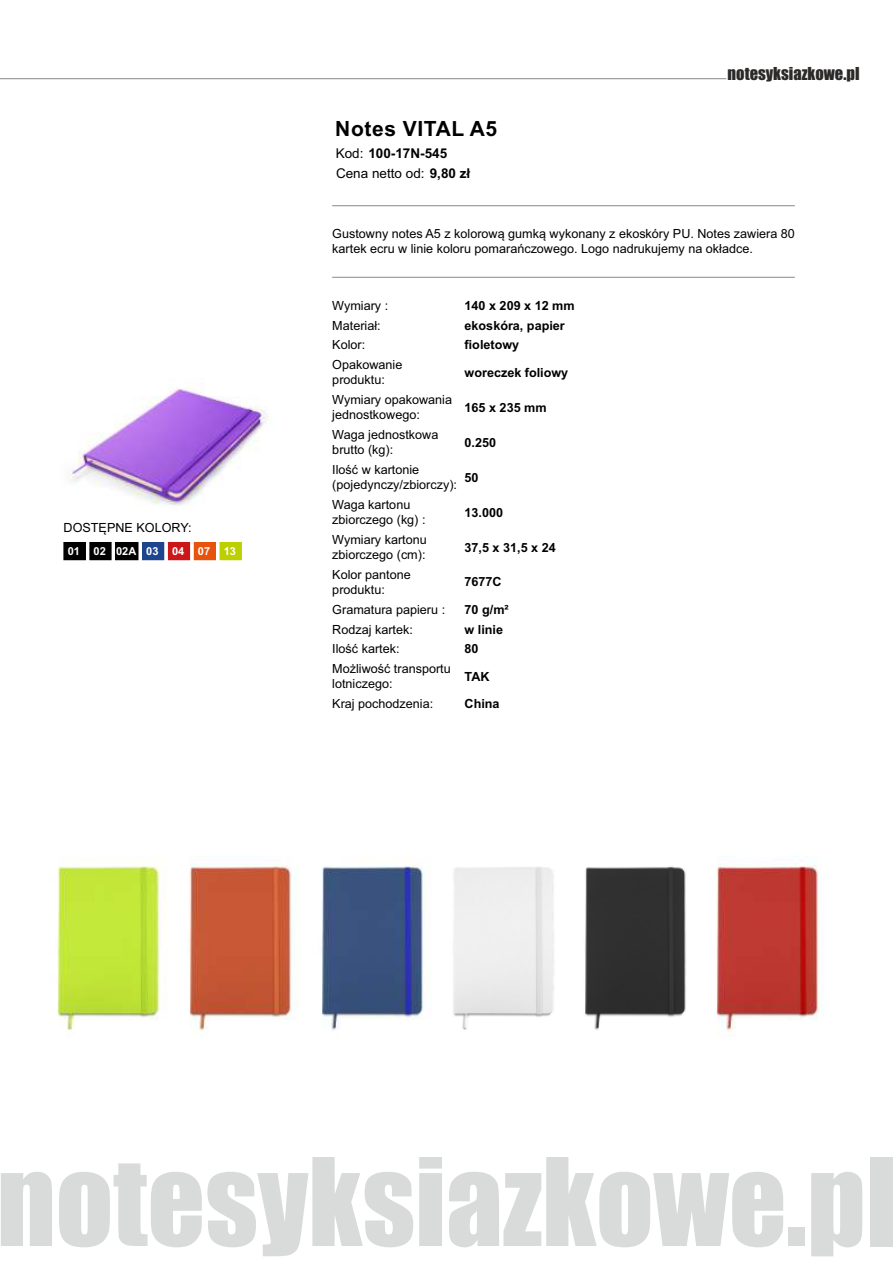
<style>
.page{position:relative;width:893px;height:1263px;background:#fff}
.page>*{position:absolute;margin:0;border:0;box-sizing:border-box;transform-origin:0 0}
.t1{font:112.5px "Impact";color:#d9dada}
.t2{font:700 21px "Arial";letter-spacing:.03em;color:#000}
.t3{font:16.5px "Impact";color:#2b2a29}
.t4{font:700 13.5px/20px "Arial";color:#000}
.t5{font:12.6px/15.1px "Arial";color:#000}
.t6{font:700 12.6px "Arial";color:#000}
.t7{font:700 11.1px "Arial";color:#fff}
.s1{font-weight:400}
</style>
<div class="page">
<div style="left:62px;top:540px;width:26px;height:22px;background:#010000"></div>
<div style="left:88px;top:540px;width:25px;height:22px;background:#000"></div>
<div style="left:113px;top:540px;width:27px;height:22px;background:#000"></div>
<div style="left:140px;top:540px;width:26px;height:22px;background:#1d458e"></div>
<div style="left:166px;top:540px;width:26px;height:22px;background:#cc1718"></div>
<div style="left:192px;top:540px;width:26px;height:22px;background:#e7530d"></div>
<div style="left:218px;top:540px;width:25px;height:22px;background:#bccf01"></div>
<img style="left:67px;top:385px;width:202px;height:121px">
<hr style="left:60px;top:540px;width:3px;height:22px;background:#fff">
<hr style="left:62px;top:560px;width:26px;height:3px;background:#fff">
<hr style="left:62px;top:539px;width:26px;height:3px;background:#fff">
<hr style="left:86px;top:540px;width:3px;height:22px;background:#fff">
<hr style="left:88px;top:560px;width:25px;height:3px;background:#fff">
<hr style="left:88px;top:539px;width:25px;height:3px;background:#fff">
<hr style="left:112px;top:540px;width:3px;height:22px;background:#fff">
<hr style="left:113px;top:560px;width:27px;height:3px;background:#fff">
<hr style="left:113px;top:539px;width:27px;height:3px;background:#fff">
<hr style="left:139px;top:540px;width:3px;height:22px;background:#fff">
<hr style="left:140px;top:560px;width:26px;height:3px;background:#fff">
<hr style="left:140px;top:539px;width:26px;height:3px;background:#fff">
<svg style="left:164px;top:542px;width:4px;height:18px"></svg>
<hr style="left:166px;top:560px;width:26px;height:3px;background:#fff">
<hr style="left:166px;top:539px;width:26px;height:3px;background:#fff">
<svg style="left:190px;top:542px;width:4px;height:18px"></svg>
<hr style="left:192px;top:560px;width:26px;height:3px;background:#fff">
<hr style="left:192px;top:539px;width:26px;height:3px;background:#fff">
<hr style="left:216px;top:540px;width:3px;height:22px;background:#fff">
<hr style="left:218px;top:560px;width:25px;height:3px;background:#fff">
<hr style="left:242px;top:540px;width:3px;height:22px;background:#fff">
<hr style="left:218px;top:539px;width:25px;height:3px;background:#fff">
<hr style="left:333px;top:205px;width:461px;height:1px;background:#888">
<hr style="left:333px;top:277px;width:461px;height:1px;background:#888">
<hr style="left:0;top:78px;width:726px;height:1px;background:#888">
<img style="left:57px;top:856px;width:766px;height:181px">
<h2 class="t2" style="left:335px;top:120px;width:164px">Notes VITAL A5</h2>
<p class="t4" style="left:336px;top:145px;width:136px"><span class="s1">Kod:</span> 100-17N-545<br><span class="s1">Cena netto od:</span> 9,80 zł</p>
<h3 class="t3" style="left:728px;top:67px;width:133px">notesyksiazkowe.pl</h3>
<p class="t5" style="left:64px;top:521px;width:130px">DOSTĘPNE KOLORY:</p>
<p class="t7" style="left:68px;top:547px;width:170px">01 02 02A 03 04 07 13</p>
<p class="t5" style="left:332px;top:227px;width:464px">Gustowny notes A5 z kolorową gumką wykonany z ekoskóry PU. Notes zawiera 80 kartek ecru w linie koloru pomarańczowego. Logo nadrukujemy na okładce.</p>
<p class="t5" style="left:332px;top:299px;width:57px">Wymiary :</p>
<p class="t6" style="left:465px;top:301px;width:112px">140 x 209 x 12 mm</p>
<p class="t5" style="left:332px;top:319px;width:50px">Materiał:</p>
<p class="t6" style="left:465px;top:320px;width:102px">ekoskóra, papier</p>
<p class="t5" style="left:332px;top:339px;width:34px">Kolor:</p>
<p class="t6" style="left:465px;top:340px;width:56px">fioletowy</p>
<p class="t5" style="left:332px;top:358px;width:72px">Opakowanie produktu:</p>
<p class="t6" style="left:465px;top:368px;width:105px">woreczek foliowy</p>
<p class="t5" style="left:332px;top:393px;width:121px">Wymiary opakowania jednostkowego:</p>
<p class="t6" style="left:465px;top:403px;width:84px">165 x 235 mm</p>
<p class="t5" style="left:332px;top:428px;width:108px">Waga jednostkowa brutto (kg):</p>
<p class="t6" style="left:465px;top:437px;width:33px">0.250</p>
<p class="t5" style="left:332px;top:463px;width:126px">Ilość w kartonie (pojedynczy/zbiorczy):</p>
<p class="t6" style="left:465px;top:472px;width:16px">50</p>
<p class="t5" style="left:332px;top:498px;width:95px">Waga kartonu zbiorczego (kg) :</p>
<p class="t6" style="left:465px;top:507px;width:40px">13.000</p>
<p class="t5" style="left:332px;top:533px;width:96px">Wymiary kartonu zbiorczego (cm):</p>
<p class="t6" style="left:465px;top:542px;width:93px">37,5 x 31,5 x 24</p>
<p class="t5" style="left:332px;top:568px;width:80px">Kolor pantone produktu:</p>
<p class="t6" style="left:465px;top:577px;width:39px">7677C</p>
<p class="t5" style="left:332px;top:603px;width:114px">Gramatura papieru :</p>
<p class="t6" style="left:465px;top:605px;width:46px">70 g/m²</p>
<p class="t5" style="left:332px;top:623px;width:82px">Rodzaj kartek:</p>
<p class="t6" style="left:465px;top:624px;width:40px">w linie</p>
<p class="t5" style="left:332px;top:643px;width:69px">Ilość kartek:</p>
<p class="t6" style="left:465px;top:644px;width:16px">80</p>
<p class="t5" style="left:332px;top:662px;width:120px">Możliwość transportu lotniczego:</p>
<p class="t6" style="left:465px;top:672px;width:26px">TAK</p>
<p class="t5" style="left:332px;top:697px;width:102px">Kraj pochodzenia:</p>
<p class="t6" style="left:465px;top:699px;width:37px">China</p>
<h1 class="t1" style="left:-3px;top:1157px;width:901px">notesyksiazkowe.pl</h1>
</div>
